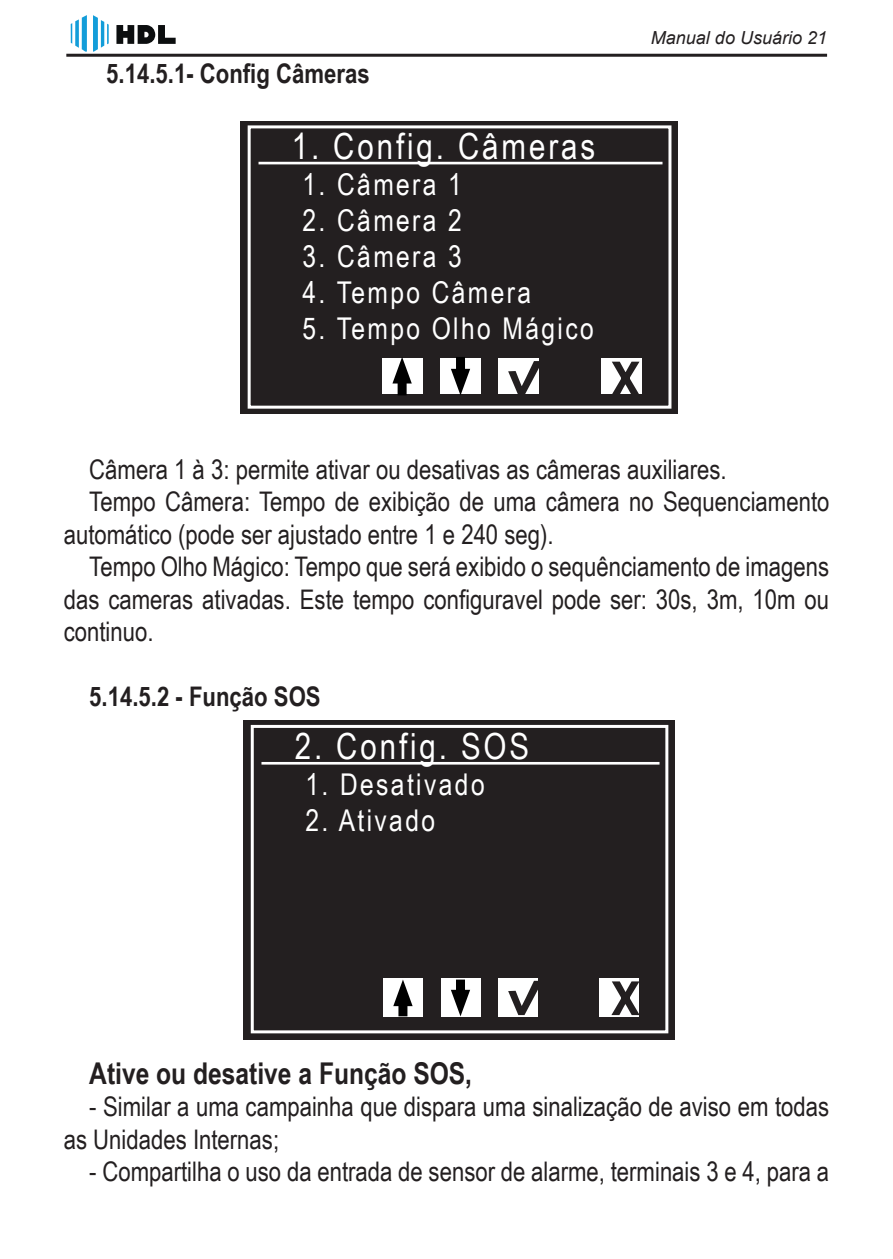
<style>
.page{position:relative;width:893px;height:1259px;background:#fff}
.page>*{position:absolute;margin:0;border:0;box-sizing:border-box;transform-origin:0 0}
.Corpo_do_Texto{font:36px "Arial Narrow";letter-spacing:.08em;color:#fff}
.Corpo_do_Texto-2{font:30px "Arial Narrow";letter-spacing:.08em;color:#fff}
.Estilo_de_parágrafo{font:700 30px "Arial Narrow";color:#231f20}
.Corpo_do_Texto-3{font:27px/32.4px "Arial Narrow";color:#231f20}
.Subtitulo_2_Manual_H{font:700 27px "Arial Narrow";color:#231f20}
.Corpo_do_Texto-4{font:700 27px "Arial Narrow";color:#231f20}
.t1{font:italic 18px "Arial";color:#231f20}
</style>
<div class="page">
<hr style="left:66px;top:54px;width:761px;height:3px;background:#231f20">
<svg style="left:71px;top:15px;width:16px;height:37px"></svg>
<svg style="left:93px;top:15px;width:11px;height:37px"></svg>
<hr style="left:107px;top:24px;width:2px;height:20px;background:#139dd9">
<svg style="left:116px;top:25px;width:60px;height:19px"></svg>
<div style="left:240px;top:121px;width:438px;height:293px;background:#231f20"></div>
<div style="left:248px;top:125px;width:423px;height:284px;border:3px solid #fff"></div>
<hr style="left:259px;top:162px;width:403px;height:2px;background:#fff">
<div style="left:382px;top:358px;width:40px;height:36px;background:#fff"></div>
<div style="left:398px;top:375px;width:9px;height:20px;background:#000"></div>
<svg style="left:392px;top:357px;width:20px;height:26px"></svg>
<div style="left:440px;top:358px;width:41px;height:36px;background:#fff"></div>
<div style="left:456px;top:357px;width:9px;height:20px;background:#000"></div>
<svg style="left:451px;top:369px;width:19px;height:26px"></svg>
<div style="left:499px;top:358px;width:40px;height:36px;background:#fff"></div>
<div style="left:601px;top:358px;width:41px;height:36px;background:#fff"></div>
<div style="left:244px;top:720px;width:431px;height:319px;background:#231f20"></div>
<div style="left:251px;top:725px;width:417px;height:308px;border:3px solid #fff"></div>
<hr style="left:261px;top:762px;width:398px;height:2px;background:#fff">
<div style="left:383px;top:978px;width:40px;height:39px;background:#fff"></div>
<div style="left:398px;top:998px;width:9px;height:18px;background:#000"></div>
<svg style="left:393px;top:979px;width:20px;height:27px"></svg>
<div style="left:440px;top:978px;width:40px;height:39px;background:#fff"></div>
<div style="left:456px;top:979px;width:9px;height:19px;background:#000"></div>
<svg style="left:451px;top:989px;width:19px;height:27px"></svg>
<div style="left:498px;top:978px;width:40px;height:39px;background:#fff"></div>
<div style="left:599px;top:978px;width:40px;height:39px;background:#fff"></div>
<svg style="left:612px;top:361px;width:28px;height:33px"></svg>
<svg style="left:508px;top:361px;width:31px;height:33px"></svg>
<svg style="left:611px;top:981px;width:28px;height:35px"></svg>
<svg style="left:508px;top:980px;width:30px;height:36px"></svg>
<p class="Subtitulo_2_Manual_H" style="left:106px;top:53px;width:265px">5.14.5.1- Config Câmeras</p>
<p class="Corpo_do_Texto" style="left:292px;top:120px;width:305px">1. Config. Câmeras</p>
<p class="Corpo_do_Texto-2" style="left:303px;top:163px;width:161px">1. Câmera 1</p>
<p class="Corpo_do_Texto-2" style="left:303px;top:199px;width:161px">2. Câmera 2</p>
<p class="Corpo_do_Texto-2" style="left:303px;top:235px;width:161px">3. Câmera 3</p>
<p class="Corpo_do_Texto-2" style="left:303px;top:271px;width:230px">4. Tempo Câmera</p>
<p class="Corpo_do_Texto-2" style="left:303px;top:307px;width:293px">5. Tempo Olho Mágico</p>
<p class="t1" style="left:651px;top:26px;width:178px">Manual do Usuário 21</p>
<p class="Corpo_do_Texto-3" style="left:89px;top:452px;width:639px">Câmera 1 à 3: permite ativar ou desativas as câmeras auxiliares.</p>
<p class="Corpo_do_Texto-3" style="left:64px;top:485px;width:767px;text-indent:26px">Tempo Câmera: Tempo de exibição de uma câmera no Sequenciamento automático (pode ser ajustado entre 1 e 240 seg).</p>
<p class="Corpo_do_Texto-3" style="left:64px;top:549px;width:767px;text-align:justify;text-indent:26px">Tempo Olho Mágico: Tempo que será exibido o sequênciamento de imagens das cameras ativadas. Este tempo configuravel pode ser: 30s, 3m, 10m ou continuo.</p>
<p class="Corpo_do_Texto-4" style="left:89px;top:676px;width:233px">5.14.5.2 - Função SOS</p>
<p class="Corpo_do_Texto" style="left:295px;top:720px;width:236px">2. Config. SOS</p>
<p class="Corpo_do_Texto-2" style="left:305px;top:763px;width:181px">1. Desativado</p>
<p class="Corpo_do_Texto-2" style="left:305px;top:799px;width:131px">2. Ativado</p>
<p class="Estilo_de_parágrafo" style="left:89px;top:1050px;width:384px">Ative ou desative a Função SOS,</p>
<p class="Corpo_do_Texto-3" style="left:64px;top:1089px;width:767px;text-indent:26px">- Similar a uma campainha que dispara uma sinalização de aviso em todas as Unidades Internas;</p>
<p class="Corpo_do_Texto-3" style="left:89px;top:1154px;width:741px">- Compartilha o uso da entrada de sensor de alarme, terminais 3 e 4, para a</p>
</div>
